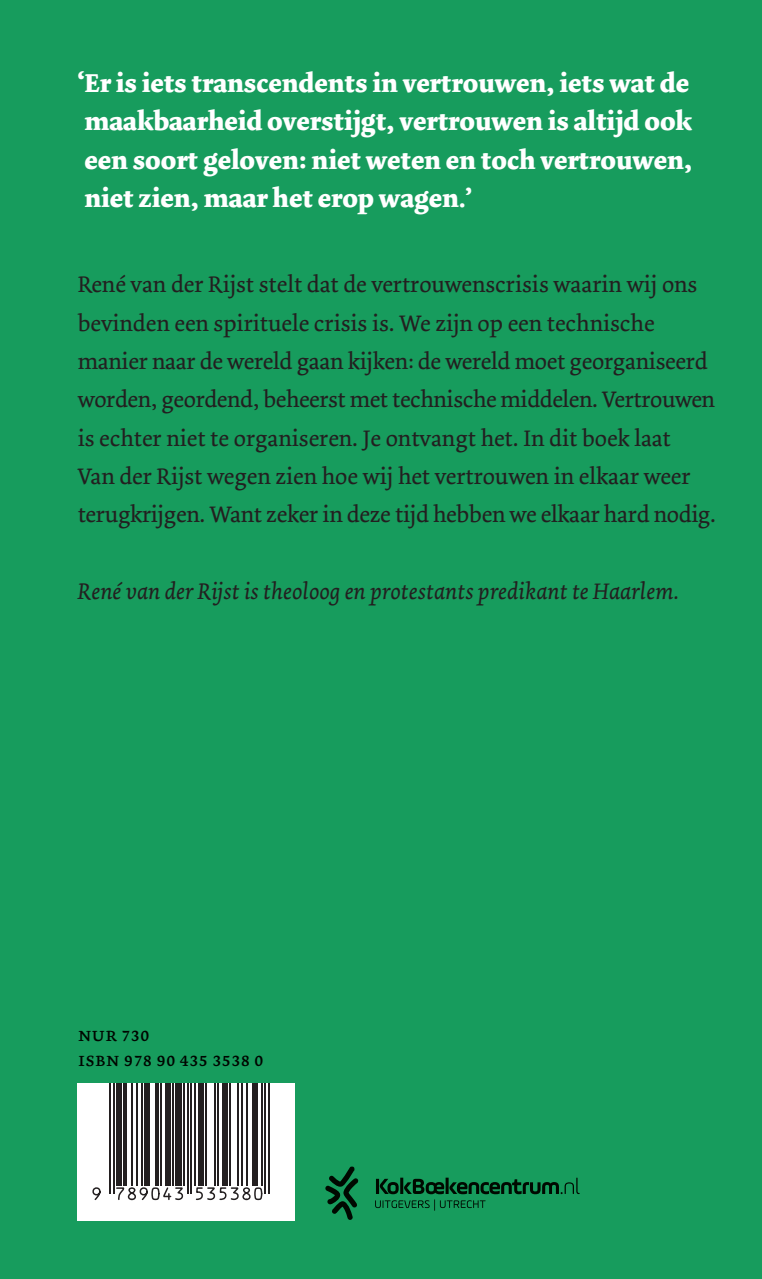
<style>
.page{position:relative;width:762px;height:1279px;background:#fff}
.page>*{position:absolute;margin:0;border:0;box-sizing:border-box;transform-origin:0 0}
.t1{font:700 27px/38.2px "Dolly";color:#fff}
.t2{font:23.62px/38.2px "Dolly";letter-spacing:-.01em;color:#231f20}
.t3{font:italic 23.62px "Dolly";color:#231f20}
.t4{font:20.25px/24.8px "Dolly Small Caps";color:#000500}
.s1{font-size:24.75px}
</style>
<div class="page">
<div style="left:0;top:0;width:761px;height:1278px;background:#179c5d"></div>
<div style="left:78px;top:1083px;width:216px;height:137px;background:#fff"></div>
<hr style="left:109px;top:1083px;width:2px;height:110px;background:#231f20">
<hr style="left:113px;top:1083px;width:1px;height:110px;background:#231f20">
<div style="left:116px;top:1083px;width:5px;height:102px;background:#231f20"></div>
<hr style="left:123px;top:1083px;width:3px;height:102px;background:#231f20">
<hr style="left:131px;top:1083px;width:2px;height:102px;background:#231f20">
<hr style="left:136px;top:1083px;width:2px;height:102px;background:#231f20">
<hr style="left:141px;top:1083px;width:2px;height:102px;background:#231f20">
<div style="left:145px;top:1083px;width:5px;height:102px;background:#231f20"></div>
<hr style="left:155px;top:1083px;width:3px;height:102px;background:#231f20">
<hr style="left:160px;top:1083px;width:2px;height:102px;background:#231f20">
<div style="left:165px;top:1083px;width:5px;height:102px;background:#231f20"></div>
<hr style="left:172px;top:1083px;width:1px;height:102px;background:#231f20">
<div style="left:175px;top:1083px;width:7px;height:102px;background:#231f20"></div>
<hr style="left:184px;top:1083px;width:1px;height:102px;background:#231f20">
<hr style="left:187px;top:1083px;width:2px;height:110px;background:#231f20">
<hr style="left:190px;top:1083px;width:2px;height:110px;background:#231f20">
<hr style="left:194px;top:1083px;width:1px;height:102px;background:#231f20">
<div style="left:199px;top:1083px;width:5px;height:102px;background:#231f20"></div>
<hr style="left:205px;top:1083px;width:2px;height:102px;background:#231f20">
<hr style="left:214px;top:1083px;width:2px;height:102px;background:#231f20">
<hr style="left:217px;top:1083px;width:2px;height:102px;background:#231f20">
<div style="left:222px;top:1083px;width:5px;height:102px;background:#231f20"></div>
<hr style="left:229px;top:1083px;width:2px;height:102px;background:#231f20">
<hr style="left:237px;top:1083px;width:2px;height:102px;background:#231f20">
<hr style="left:241px;top:1083px;width:1px;height:102px;background:#231f20">
<hr style="left:246px;top:1083px;width:1px;height:102px;background:#231f20">
<div style="left:253px;top:1083px;width:5px;height:102px;background:#231f20"></div>
<hr style="left:261px;top:1083px;width:2px;height:102px;background:#231f20">
<hr style="left:264px;top:1083px;width:2px;height:110px;background:#231f20">
<hr style="left:268px;top:1083px;width:1px;height:110px;background:#231f20">
<svg style="left:92px;top:1187px;width:9px;height:13px"></svg>
<svg style="left:116px;top:1185px;width:68px;height:16px"></svg>
<svg style="left:195px;top:1185px;width:68px;height:16px"></svg>
<svg style="left:375px;top:1177px;width:204px;height:33px"></svg>
<svg style="left:325px;top:1166px;width:33px;height:53px"></svg>
<p class="t1" style="left:78px;top:64px;width:616px">‘ Er is iets transcendents in vertrouwen, iets wat de maakbaarheid overstijgt, vertrouwen is altijd ook een soort geloven: niet weten en toch vertrouwen, niet zien, maar het erop wagen<span class="s1">.’</span></p>
<p class="t2" style="left:78px;top:266px;width:639px">René van der Rijst stelt dat de vertrouwenscrisis waarin wij ons bevinden een spirituele crisis is. We zijn op een technische manier naar de wereld gaan kijken: de wereld moet georganiseerd worden, geordend, beheerst met technische middelen. Vertrouwen is echter niet te organiseren. Je ontvangt het. In dit boek laat<br>Van der Rijst wegen zien hoe wij het vertrouwen in elkaar weer terugkrijgen. Want zeker in deze tijd hebben we elkaar hard nodig.</p>
<p class="t3" style="left:78px;top:576px;width:602px">René van der Rijst is theoloog en protestants predikant te Haarlem.</p>
<p class="t4" style="left:78px;top:1022px;width:187px">nur 730<br>isbn 978 90 435 3538 0</p>
</div>
